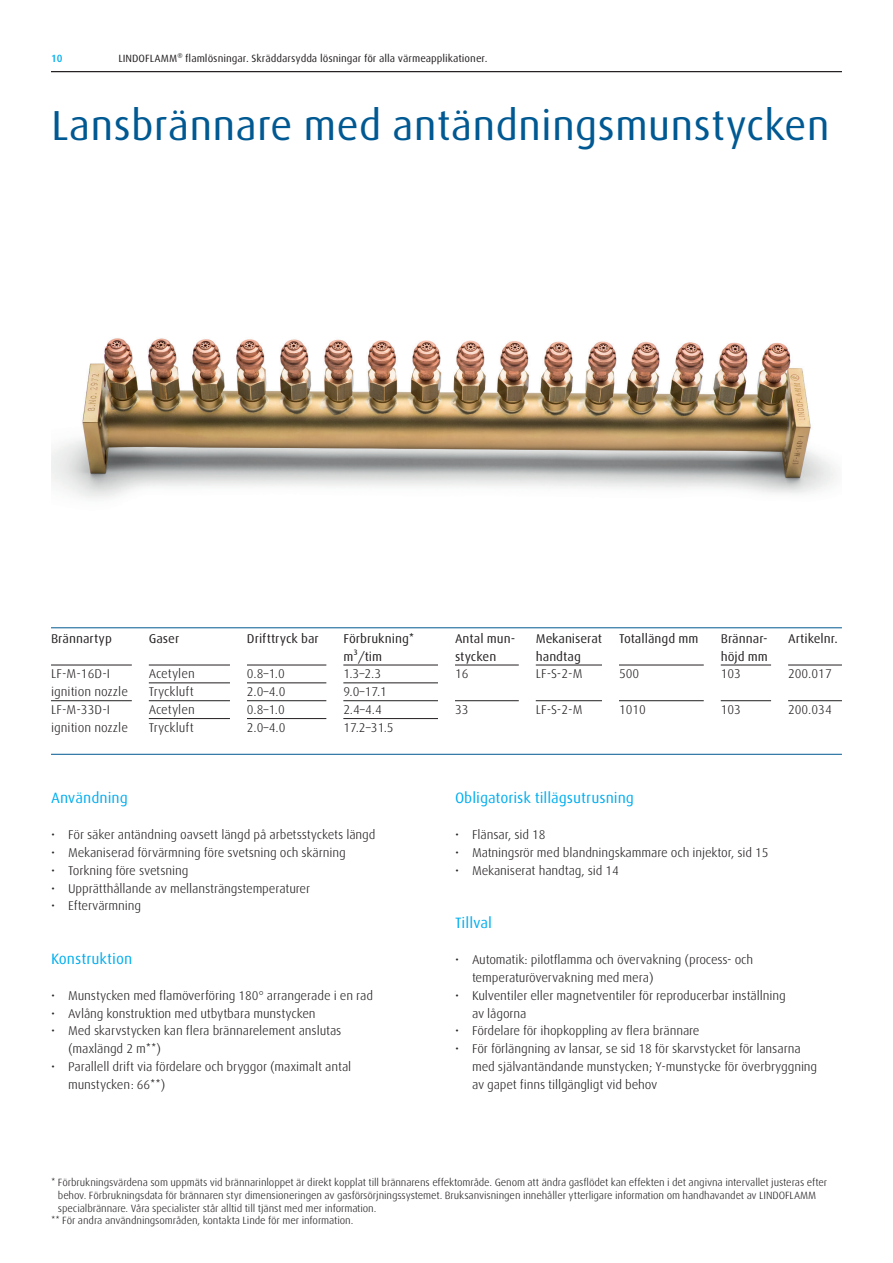
<style>
.page{position:relative;width:893px;height:1263px;background:#fff}
.page>*{position:absolute;margin:0;border:0;box-sizing:border-box;transform-origin:0 0}
._001D_Headline_28_Bl{font:42px "Linde Dax Global";color:#005992}
._002_Subhead_Cyan{font:15px "Linde Dax Global";color:#00aeef}
.T1_Copy{font:300 12.75px/17.9px "Linde Dax Global";letter-spacing:-.01em;color:#231f20}
.T1_Head{font:12.75px/17.9px "Linde Dax Global";color:#231f20}
._666_Footer_Black{font:300 10.5px/12.6px "Linde Dax Global";letter-spacing:-.01em;color:#231f20}
.t1{font:10.5px "Linde Dax Global";color:#231f20}
.t2{font:500 10.5px "Linde Dax Global";color:#00aeef}
</style>
<div class="page">
<hr style="left:51px;top:71px;width:791px;height:1px;background:#231f20">
<img style="left:51px;top:338px;width:786px;height:161px">
<hr style="left:51px;top:627px;width:791px;height:1px;background:#005992">
<hr style="left:51px;top:754px;width:791px;height:1px;background:#005992">
<hr style="left:51px;top:665px;width:81px;height:1px;background:#231f20">
<hr style="left:51px;top:700px;width:81px;height:1px;background:#231f20">
<hr style="left:149px;top:665px;width:81px;height:1px;background:#231f20">
<hr style="left:149px;top:683px;width:81px;height:1px;background:#231f20">
<hr style="left:149px;top:700px;width:81px;height:1px;background:#231f20">
<hr style="left:149px;top:718px;width:81px;height:1px;background:#231f20">
<hr style="left:247px;top:665px;width:79px;height:1px;background:#231f20">
<hr style="left:247px;top:683px;width:79px;height:1px;background:#231f20">
<hr style="left:247px;top:700px;width:79px;height:1px;background:#231f20">
<hr style="left:247px;top:718px;width:79px;height:1px;background:#231f20">
<hr style="left:343px;top:665px;width:95px;height:1px;background:#231f20">
<hr style="left:343px;top:683px;width:95px;height:1px;background:#231f20">
<hr style="left:343px;top:700px;width:95px;height:1px;background:#231f20">
<hr style="left:343px;top:718px;width:95px;height:1px;background:#231f20">
<hr style="left:455px;top:665px;width:64px;height:1px;background:#231f20">
<hr style="left:455px;top:700px;width:64px;height:1px;background:#231f20">
<hr style="left:536px;top:665px;width:66px;height:1px;background:#231f20">
<hr style="left:536px;top:700px;width:66px;height:1px;background:#231f20">
<hr style="left:619px;top:665px;width:85px;height:1px;background:#231f20">
<hr style="left:619px;top:700px;width:85px;height:1px;background:#231f20">
<hr style="left:721px;top:665px;width:50px;height:1px;background:#231f20">
<hr style="left:721px;top:700px;width:50px;height:1px;background:#231f20">
<hr style="left:788px;top:665px;width:54px;height:1px;background:#231f20">
<hr style="left:788px;top:700px;width:54px;height:1px;background:#231f20">
<p class="t2" style="left:51px;top:52px;width:13px">10</p>
<p class="t1" style="left:118px;top:52px;width:371px">LINDOFLAMM® flamlösningar. Skräddarsydda lösningar för alla värmeapplikationer.</p>
<p class="_001D_Headline_28_Bl" style="left:51px;top:101px;width:780px">Lansbrännare med antändningsmunstycken</p>
<p class="T1_Head" style="left:51px;top:629px;width:62px">Brännartyp</p>
<p class="T1_Copy" style="left:51px;top:665px;width:79px">LF-M-16D-I ignition nozzle</p>
<p class="T1_Copy" style="left:51px;top:701px;width:79px">LF-M-33D-I ignition nozzle</p>
<p class="T1_Head" style="left:149px;top:629px;width:32px">Gaser</p>
<p class="T1_Copy" style="left:149px;top:665px;width:48px">Acetylen</p>
<p class="T1_Copy" style="left:149px;top:683px;width:47px">Tryckluft</p>
<p class="T1_Copy" style="left:149px;top:701px;width:48px">Acetylen</p>
<p class="T1_Copy" style="left:149px;top:719px;width:47px">Tryckluft</p>
<p class="T1_Head" style="left:247px;top:629px;width:73px">Drifttryck bar</p>
<p class="T1_Copy" style="left:247px;top:665px;width:39px">0.8–1.0</p>
<p class="T1_Copy" style="left:247px;top:683px;width:40px">2.0–4.0</p>
<p class="T1_Copy" style="left:247px;top:701px;width:39px">0.8–1.0</p>
<p class="T1_Copy" style="left:247px;top:719px;width:40px">2.0–4.0</p>
<p class="T1_Head" style="left:343px;top:629px;width:73px">Förbrukning* m³/tim</p>
<p class="T1_Copy" style="left:343px;top:665px;width:39px">1.3–2.3</p>
<p class="T1_Copy" style="left:343px;top:683px;width:45px">9.0–17.1</p>
<p class="T1_Copy" style="left:343px;top:701px;width:40px">2.4–4.4</p>
<p class="T1_Copy" style="left:343px;top:719px;width:52px">17.2–31.5</p>
<p class="_002_Subhead_Cyan" style="left:51px;top:789px;width:78px">Användning</p>
<p class="T1_Copy" style="left:51px;top:826px;width:326px">• För säker antändning oavsett längd på arbetsstyckets längd</p>
<p class="T1_Copy" style="left:51px;top:843px;width:296px">• Mekaniserad förvärmning före svetsning och skärning</p>
<p class="T1_Copy" style="left:51px;top:861px;width:139px">• Torkning före svetsning</p>
<p class="T1_Copy" style="left:51px;top:879px;width:261px">• Upprätthållande av mellansträngstemperaturer</p>
<p class="T1_Copy" style="left:51px;top:897px;width:92px">• Eftervärmning</p>
<p class="_002_Subhead_Cyan" style="left:51px;top:950px;width:83px">Konstruktion</p>
<p class="T1_Copy" style="left:51px;top:986px;width:324px">• Munstycken med flamöverföring 180° arrangerade i en rad</p>
<p class="T1_Copy" style="left:51px;top:1004px;width:266px">• Avlång konstruktion med utbytbara munstycken</p>
<p class="T1_Copy" style="left:68px;top:1022px;width:275px;text-indent:-17px">• Med skarvstycken kan flera brännarelement anslutas (maxlängd 2 m**)</p>
<p class="T1_Copy" style="left:68px;top:1058px;width:285px;text-indent:-17px">• Parallell drift via fördelare och bryggor (maximalt antal munstycken: 66**)</p>
<p class="T1_Head" style="left:455px;top:629px;width:62px">Antal mun&shy;stycken</p>
<p class="T1_Copy" style="left:455px;top:665px;width:15px">16</p>
<p class="T1_Copy" style="left:455px;top:701px;width:15px">33</p>
<p class="T1_Head" style="left:536px;top:629px;width:68px">Mekaniserat handtag</p>
<p class="T1_Copy" style="left:536px;top:665px;width:48px">LF-S-2-M</p>
<p class="T1_Copy" style="left:536px;top:701px;width:48px">LF-S-2-M</p>
<p class="T1_Head" style="left:619px;top:629px;width:81px">Totallängd mm</p>
<p class="T1_Copy" style="left:619px;top:665px;width:22px">500</p>
<p class="T1_Copy" style="left:619px;top:701px;width:29px">1010</p>
<p class="T1_Head" style="left:721px;top:629px;width:49px">Brännar&shy;höjd mm</p>
<p class="T1_Copy" style="left:721px;top:665px;width:22px">103</p>
<p class="T1_Copy" style="left:721px;top:701px;width:22px">103</p>
<p class="T1_Head" style="left:788px;top:629px;width:51px">Artikelnr.</p>
<p class="T1_Copy" style="left:788px;top:665px;width:45px">200.017</p>
<p class="T1_Copy" style="left:788px;top:701px;width:45px">200.034</p>
<p class="_002_Subhead_Cyan" style="left:455px;top:789px;width:181px">Obligatorisk tillägsutrusning</p>
<p class="T1_Copy" style="left:455px;top:826px;width:92px">• Flänsar, sid 18</p>
<p class="T1_Copy" style="left:455px;top:843px;width:315px">• Matningsrör med blandningskammare och injektor, sid 15</p>
<p class="T1_Copy" style="left:455px;top:861px;width:165px">• Mekaniserat handtag, sid 14</p>
<p class="_002_Subhead_Cyan" style="left:455px;top:914px;width:39px">Tillval</p>
<p class="T1_Copy" style="left:472px;top:951px;width:283px;text-indent:-17px">• Automatik: pilotflamma och övervakning (process- och temperaturövervakning med mera)</p>
<p class="T1_Copy" style="left:472px;top:986px;width:315px;text-indent:-17px">• Kulventiler eller magnetventiler för reproducerbar inställning av lågorna</p>
<p class="T1_Copy" style="left:455px;top:1022px;width:246px">• Fördelare för ihopkoppling av flera brännare</p>
<p class="T1_Copy" style="left:472px;top:1040px;width:347px;text-indent:-17px">• För förlängning av lansar, se sid 18 för skarvstycket för lansarna med självantändande munstycken; Y-munstycke för överbryggning av gapet finns tillgängligt vid behov</p>
<p class="_666_Footer_Black" style="left:58px;top:1176px;width:771px;text-indent:-7px">* Förbrukningsvärdena som uppmäts vid brännarinloppet är direkt kopplat till brännarens effektområde. Genom att ändra gasflödet kan effekten i det angivna intervallet justeras efter behov. Förbrukningsdata för brännaren styr dimensioneringen av gasförsörjningssystemet. Bruksanvisningen innehåller ytterligare information om handhavandet av LINDOFLAMM specialbrännare. Våra specialister står alltid till tjänst med mer information.</p>
<p class="_666_Footer_Black" style="left:51px;top:1214px;width:304px">** För andra användningsområden, kontakta Linde för mer information.</p>
</div>
